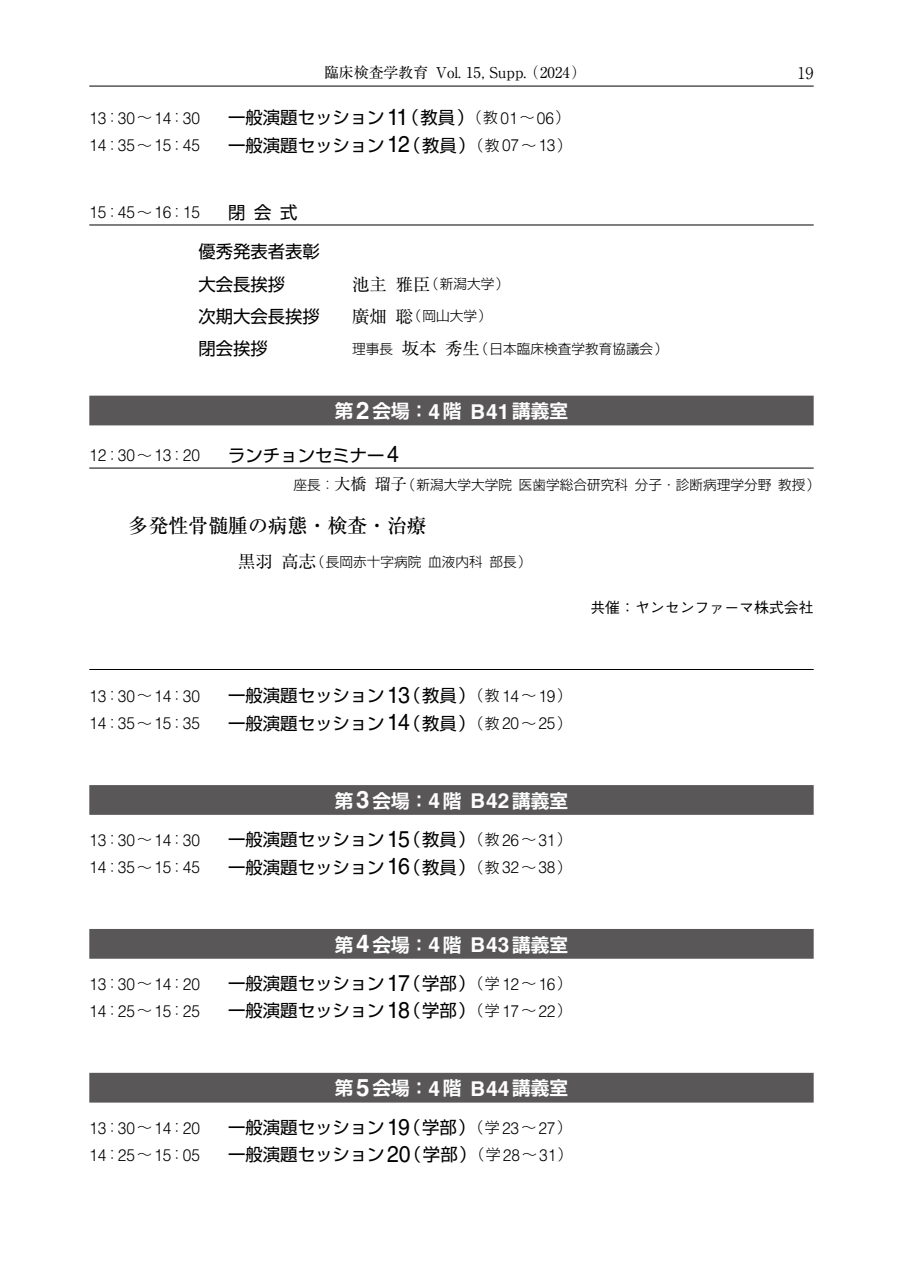
<style>
.page{position:relative;width:903px;height:1275px;background:#fff}
.page>*{position:absolute;margin:0;border:0;box-sizing:border-box;transform-origin:0 0}
.t1{font:500 19.78px "Ryumin Pr 6";color:#000}
.t2{font:700 18.55px "Shin Go Pr 6 De";color:#fff}
.t3{font:17.32px/32.2px "Shin Go Pr 6";color:#000}
.t4{font:300 16.62px "Helvetica LT Std";color:#000;scale:.93 1}
.t5{font:300 16.1px "Ryumin Pr 6";color:#000}
.t6{font:14.88px "Ryumin Pr 6";color:#000}
.t7{font:500 14.88px "Gothic BBB Pr 5";color:#000}
.t8{font:300 13.65px "Shin Go Pr 6";color:#000}
.s1{font-family:"Shin Go Pr 6";font-size:14.88px}
.s2{font-family:"Helvetica LT Std";font-size:22.93px}
.s3{font-weight:300;font-size:14.88px}
.s4{font-family:"Helvetica LT Std";font-weight:300;font-size:16.62px}
.s5{font-family:"Ryumin Pr 6";font-weight:400;font-size:17.32px}
.s6{font-family:"Helvetica LT Std";font-size:24.15px}
.s7{font-family:"Helvetica LT Std";font-size:20.82px}
.s8{font-family:"Helvetica LT Std";font-size:20.47px}
.s9{font-family:"Ryumin Pr 6";font-weight:400;font-size:16.1px}
</style>
<div class="page">
<hr style="left:89px;top:86px;width:725px;height:1px;background:#000">
<hr style="left:89px;top:225px;width:725px;height:1px;background:#000">
<div style="left:89px;top:396px;width:725px;height:29px;background:#595757"></div>
<hr style="left:89px;top:468px;width:725px;height:1px;background:#000">
<hr style="left:89px;top:669px;width:725px;height:1px;background:#000">
<div style="left:89px;top:785px;width:725px;height:30px;background:#595757"></div>
<div style="left:89px;top:929px;width:725px;height:30px;background:#595757"></div>
<div style="left:89px;top:1073px;width:725px;height:30px;background:#595757"></div>
<p class="t6" style="left:324px;top:61px;width:264px">臨床検査学教育 Vol. 15, Supp. （2024）</p>
<p class="t5" style="left:797px;top:60px;width:18px">19</p>
<p class="t4" style="left:89px;top:108px;width:120px">13<span class="s1">：</span>30<span class="s1">～</span>14<span class="s1">：</span>30</p>
<p class="t3" style="left:228px;top:100px;width:344px">一般演題セッション<span class="s2">11</span>（教員）<span class="s3">（教</span><span class="s4">01</span><span class="s3">～</span><span class="s4">06</span><span class="s3">）</span></p>
<p class="t4" style="left:89px;top:135px;width:120px">14<span class="s1">：</span>35<span class="s1">～</span>15<span class="s1">：</span>45</p>
<p class="t3" style="left:228px;top:128px;width:345px">一般演題セッション<span class="s2">12</span>（教員）<span class="s3">（教</span><span class="s4">07</span><span class="s3">～</span><span class="s4">13</span><span class="s3">）</span></p>
<p class="t4" style="left:89px;top:202px;width:120px">15<span class="s1">：</span>45<span class="s1">～</span>16<span class="s1">：</span>15</p>
<p class="t3" style="left:228px;top:195px;width:71px">閉会式</p>
<p class="t3" style="left:198px;top:234px;width:123px">優秀発表者表彰大会長挨拶</p>
<p class="t8" style="left:352px;top:273px;width:159px"><span class="s5">池主 雅臣</span>（新潟大学）</p>
<p class="t3" style="left:198px;top:299px;width:123px">次期大会長挨拶</p>
<p class="t8" style="left:352px;top:305px;width:141px"><span class="s5">廣畑 聡</span>（岡山大学）</p>
<p class="t3" style="left:198px;top:331px;width:71px">閉会挨拶</p>
<p class="t8" style="left:352px;top:337px;width:317px">理事長 <span class="s5">坂本 秀生</span>（日本臨床検査学教育協議会）</p>
<p class="t2" style="left:335px;top:396px;width:235px">第<span class="s6">2</span>会場：<span class="s7">4</span>階 <span class="s8">B</span><span class="s7">41</span>講義室</p>
<p class="t4" style="left:89px;top:445px;width:120px">12<span class="s1">：</span>30<span class="s1">～</span>13<span class="s1">：</span>20</p>
<p class="t3" style="left:228px;top:438px;width:172px">ランチョンセミナー<span class="s2">4</span></p>
<p class="t8" style="left:294px;top:473px;width:528px">座長：<span class="s9">大橋 瑠子</span>（新潟大学大学院 医歯学総合研究科 分子・診断病理学分野 教授）</p>
<p class="t1" style="left:129px;top:510px;width:299px">多発性骨髄腫の病態・検査・治療</p>
<p class="t8" style="left:238px;top:551px;width:295px"><span class="s5">黒羽 高志</span>（長岡赤十字病院 血液内科 部長）</p>
<p class="t7" style="left:590px;top:596px;width:225px">共催：ヤンセンファーマ株式会社</p>
<p class="t4" style="left:89px;top:686px;width:120px">13<span class="s1">：</span>30<span class="s1">～</span>14<span class="s1">：</span>30</p>
<p class="t3" style="left:228px;top:678px;width:345px">一般演題セッション<span class="s2">13</span>（教員）<span class="s3">（教</span><span class="s4">14</span><span class="s3">～</span><span class="s4">19</span><span class="s3">）</span></p>
<p class="t4" style="left:89px;top:713px;width:120px">14<span class="s1">：</span>35<span class="s1">～</span>15<span class="s1">：</span>35</p>
<p class="t3" style="left:228px;top:706px;width:345px">一般演題セッション<span class="s2">14</span>（教員）<span class="s3">（教</span><span class="s4">20</span><span class="s3">～</span><span class="s4">25</span><span class="s3">）</span></p>
<p class="t2" style="left:335px;top:785px;width:235px">第<span class="s6">3</span>会場：<span class="s7">4</span>階 <span class="s8">B</span><span class="s7">42</span>講義室</p>
<p class="t4" style="left:89px;top:829px;width:120px">13<span class="s1">：</span>30<span class="s1">～</span>14<span class="s1">：</span>30</p>
<p class="t3" style="left:228px;top:822px;width:345px">一般演題セッション<span class="s2">15</span>（教員）<span class="s3">（教</span><span class="s4">26</span><span class="s3">～</span><span class="s4">31</span><span class="s3">）</span></p>
<p class="t4" style="left:89px;top:857px;width:120px">14<span class="s1">：</span>35<span class="s1">～</span>15<span class="s1">：</span>45</p>
<p class="t3" style="left:228px;top:850px;width:345px">一般演題セッション<span class="s2">16</span>（教員）<span class="s3">（教</span><span class="s4">32</span><span class="s3">～</span><span class="s4">38</span><span class="s3">）</span></p>
<p class="t2" style="left:335px;top:929px;width:235px">第<span class="s6">4</span>会場：<span class="s7">4</span>階 <span class="s8">B</span><span class="s7">43</span>講義室</p>
<p class="t4" style="left:89px;top:973px;width:120px">13<span class="s1">：</span>30<span class="s1">～</span>14<span class="s1">：</span>20</p>
<p class="t3" style="left:228px;top:966px;width:345px">一般演題セッション<span class="s2">17</span>（学部）<span class="s3">（学</span><span class="s4">12</span><span class="s3">～</span><span class="s4">16</span><span class="s3">）</span></p>
<p class="t4" style="left:89px;top:1001px;width:120px">14<span class="s1">：</span>25<span class="s1">～</span>15<span class="s1">：</span>25</p>
<p class="t3" style="left:228px;top:993px;width:345px">一般演題セッション<span class="s2">18</span>（学部）<span class="s3">（学</span><span class="s4">17</span><span class="s3">～</span><span class="s4">22</span><span class="s3">）</span></p>
<p class="t2" style="left:335px;top:1073px;width:235px">第<span class="s6">5</span>会場：<span class="s7">4</span>階 <span class="s8">B</span><span class="s7">44</span>講義室</p>
<p class="t4" style="left:89px;top:1117px;width:120px">13<span class="s1">：</span>30<span class="s1">～</span>14<span class="s1">：</span>20</p>
<p class="t3" style="left:228px;top:1110px;width:345px">一般演題セッション<span class="s2">19</span>（学部）<span class="s3">（学</span><span class="s4">23</span><span class="s3">～</span><span class="s4">27</span><span class="s3">）</span></p>
<p class="t4" style="left:89px;top:1144px;width:120px">14<span class="s1">：</span>25<span class="s1">～</span>15<span class="s1">：</span>05</p>
<p class="t3" style="left:228px;top:1137px;width:346px">一般演題セッション<span class="s2">20</span>（学部）<span class="s3">（学</span><span class="s4">28</span><span class="s3">～</span><span class="s4">31</span><span class="s3">）</span></p>
</div>
